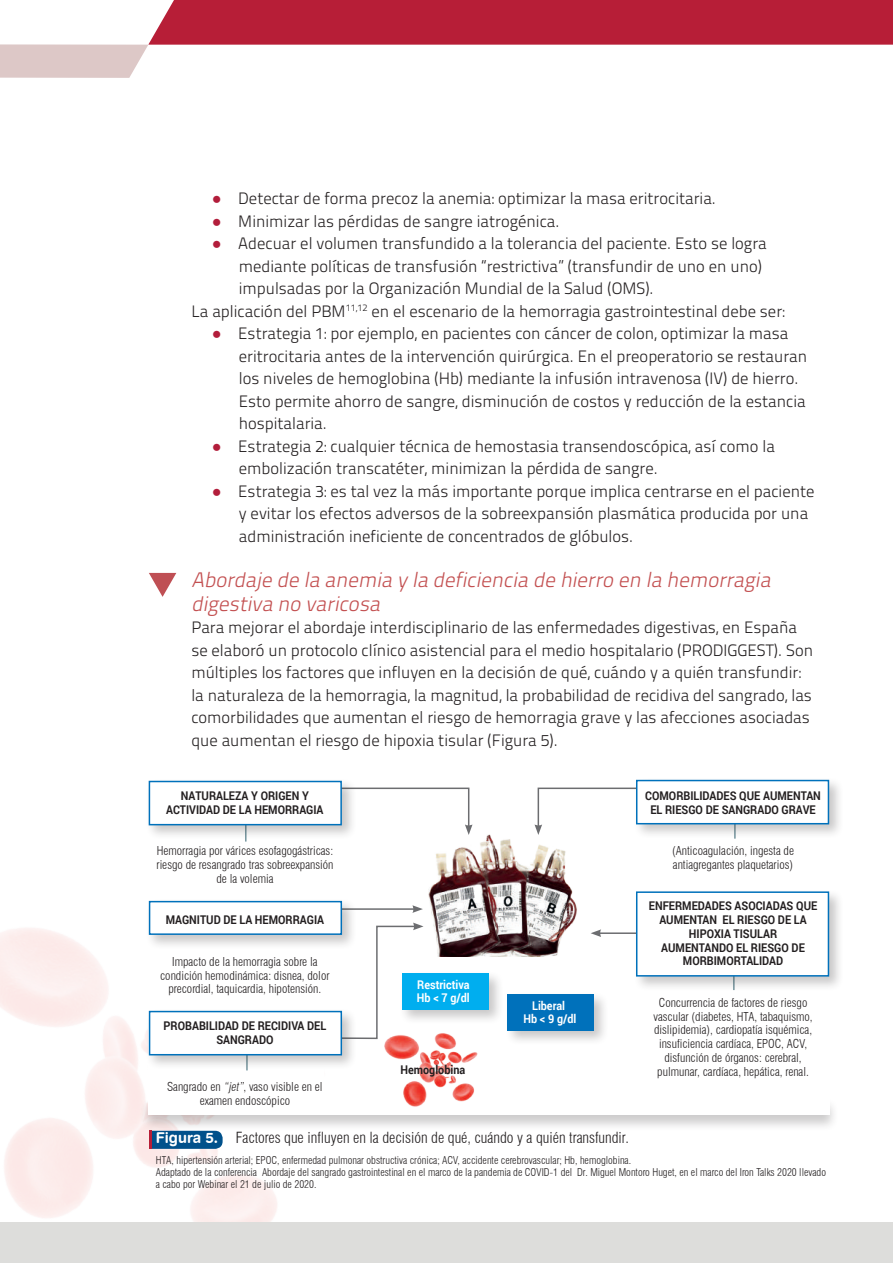
<style>
.page{position:relative;width:893px;height:1263px;background:#fff}
.page>*{position:absolute;margin:0;border:0;box-sizing:border-box;transform-origin:0 0}
.t1{font:italic 21px/24.2px "Titillium Text 25 L 250 wt";color:#c35051}
.t2{font:16.5px/22.5px "Titillium Text 25 L 250 wt";color:#231f20}
.t3{font:300 condensed 15px "Swiss 721 BT";color:#231f20}
.t4{font:300 condensed 12px/13.8px "Swiss 721 BT";color:#231f20;text-align:center}
.t5{font:700 12px/13.8px "Roboto";color:#231f20;text-align:center;scale:.9 1}
.t6{font:700 12px/13.8px "Roboto";color:#fff;scale:.9 1}
.t7{font:300 condensed 10.5px/12.1px "Swiss 721 BT";color:#231f20}
.s1{font-family:"Arial";color:#b21d3b}
.s2{font-style:italic}
.s3{font-family:"Swiss 721 BT Bold Rounded";font-weight:400;font-stretch:normal;color:#fff}
</style>
<div class="page">
<svg style="left:0;top:0;width:893px;height:78px"></svg>
<div style="left:0;top:1222px;width:893px;height:41px;background:#dddddb"></div>
<div style="left:140px;top:1097px;width:699px;height:35px;background:#231f20;opacity:.23"></div>
<div style="left:148px;top:1098px;width:682px;height:16px;background:#fff"></div>
<hr style="left:245px;top:820px;width:2px;height:21px;background:#76969f">
<hr style="left:599px;top:932px;width:76px;height:2px;background:#6c6d70">
<svg style="left:591px;top:929px;width:10px;height:8px"></svg>
<hr style="left:338px;top:908px;width:77px;height:2px;background:#6c6d70">
<svg style="left:412px;top:905px;width:11px;height:8px"></svg>
<svg style="left:357px;top:922px;width:66px;height:118px"></svg>
<svg style="left:357px;top:787px;width:115px;height:47px"></svg>
<svg style="left:534px;top:787px;width:99px;height:47px"></svg>
<div style="left:146px;top:778px;width:211px;height:62px;background:#231f20;opacity:.25"></div>
<div style="left:149px;top:781px;width:193px;height:44px;background:#fff;border:2px solid #0071bb"></div>
<div style="left:146px;top:1008px;width:211px;height:62px;background:#231f20;opacity:.25"></div>
<div style="left:149px;top:1011px;width:193px;height:44px;background:#fff;border:2px solid #0071bb"></div>
<div style="left:146px;top:898px;width:211px;height:52px;background:#231f20;opacity:.25"></div>
<div style="left:149px;top:901px;width:193px;height:34px;background:#fff;border:2px solid #0071bb"></div>
<div style="left:633px;top:888px;width:211px;height:104px;background:#231f20;opacity:.25"></div>
<div style="left:636px;top:891px;width:193px;height:85px;background:#fff;border:2px solid #0071bb"></div>
<svg style="left:152px;top:1131px;width:71px;height:18px"></svg>
<hr style="left:149px;top:1131px;width:3px;height:18px;background:#b71e37">
<img style="left:385px;top:1031px;width:94px;height:76px">
<svg style="left:394px;top:1058px;width:78px;height:26px"></svg>
<div style="left:399px;top:969px;width:105px;height:56px;background:#231f20;opacity:.25"></div>
<div style="left:402px;top:973px;width:87px;height:36px;background:#00aeef"></div>
<div style="left:504px;top:991px;width:105px;height:55px;background:#231f20;opacity:.25"></div>
<div style="left:507px;top:994px;width:87px;height:36px;background:#0071bb"></div>
<svg style="left:149px;top:573px;width:27px;height:24px"></svg>
<img style="left:429px;top:834px;width:148px;height:122px">
<div style="left:633px;top:777px;width:211px;height:62px;background:#231f20;opacity:.25"></div>
<div style="left:636px;top:780px;width:193px;height:44px;background:#fff;border:2px solid #0071bb"></div>
<p class="t2" style="left:212px;top:186px;width:506px"><span class="s1">●</span> Detectar de forma precoz la anemia: optimizar la masa eritrocitaria.</p>
<p class="t2" style="left:212px;top:209px;width:349px"><span class="s1">●</span> Minimizar las pérdidas de sangre iatrogénica.</p>
<p class="t2" style="left:212px;top:231px;width:556px"><span class="s1">●</span> Adecuar el volumen transfundido a la tolerancia del paciente. Esto se logra</p>
<p class="t2" style="left:239px;top:254px;width:525px">mediante políticas de transfusión “restrictiva” (transfundir de uno en uno)</p>
<p class="t2" style="left:239px;top:276px;width:416px">impulsadas por la Organización Mundial de la Salud (OMS).</p>
<p class="t2" style="left:191px;top:299px;width:595px">La aplicación del PBM<sup>11,12</sup> en el escenario de la hemorragia gastrointestinal debe ser:</p>
<p class="t2" style="left:239px;top:321px;width:570px;text-indent:-27px"><span class="s1">●</span> Estrategia 1: por ejemplo, en pacientes con cáncer de colon, optimizar la masa eritrocitaria antes de la intervención quirúrgica. En el preoperatorio se restauran los niveles de hemoglobina (Hb) mediante la infusión intravenosa (IV) de hierro.<br>Esto permite ahorro de sangre, disminución de costos y reducción de la estancia hospitalaria.</p>
<p class="t2" style="left:239px;top:434px;width:538px;text-indent:-27px"><span class="s1">●</span> Estrategia 2: cualquier técnica de hemostasia transendoscópica, así como la embolización transcatéter, minimizan la pérdida de sangre.</p>
<p class="t2" style="left:239px;top:479px;width:577px;text-indent:-27px"><span class="s1">●</span> Estrategia 3: es tal vez la más importante porque implica centrarse en el paciente y evitar los efectos adversos de la sobreexpansión plasmática producida por una administración ineficiente de concentrados de glóbulos.</p>
<p class="t1" style="left:191px;top:566px;width:586px">Abordaje de la anemia y la deficiencia de hierro en la hemorragia digestiva no varicosa</p>
<p class="t2" style="left:191px;top:615px;width:623px">Para mejorar el abordaje interdisciplinario de las enfermedades digestivas, en España se elaboró un protocolo clínico asistencial para el medio hospitalario (PRODIGGEST). Son múltiples los factores que influyen en la decisión de qué, cuándo y a quién transfundir: la naturaleza de la hemorragia, la magnitud, la probabilidad de recidiva del sangrado, las comorbilidades que aumentan el riesgo de hemorragia grave y las afecciones asociadas que aumentan el riesgo de hipoxia tisular (Figura 5).</p>
<p class="t5" style="left:166px;top:788px;width:176px">NATURALEZA Y ORIGEN Y<br>ACTIVIDAD DE LA HEMORRAGIA</p>
<p class="t4" style="left:156px;top:844px;width:178px">Hemorragia por várices esofagogástricas: riesgo de resangrado tras sobreexpansión de la volemia</p>
<p class="t5" style="left:166px;top:913px;width:177px">MAGNITUD DE LA HEMORRAGIA</p>
<p class="t4" style="left:160px;top:954px;width:171px">Impacto de la hemorragia sobre la condición hemodinámica: disnea, dolor precordial, taquicardia, hipotensión.</p>
<p class="t5" style="left:164px;top:1018px;width:182px">PROBABILIDAD DE RECIDIVA DEL<br>SANGRADO</p>
<p class="t4" style="left:167px;top:1080px;width:157px">Sangrado en <span class="s2">“jet”</span>, vaso visible en el examen endoscópico</p>
<p class="t6" style="left:417px;top:977px;width:60px">Restrictiva<br>Hb &lt; 7 g/dl</p>
<p class="t5" style="left:400px;top:1062px;width:73px">Hemoglobina</p>
<p class="t6" style="left:523px;top:998px;width:60px;text-align:center">Liberal<br>Hb &lt; 9 g/dl</p>
<p class="t5" style="left:645px;top:788px;width:197px">COMORBILIDADES QUE AUMENTAN<br>EL RIESGO DE SANGRADO GRAVE</p>
<p class="t4" style="left:672px;top:844px;width:123px;text-align:left">(Anticoagulación, ingesta de antiagregantes plaquetarios)</p>
<p class="t5" style="left:649px;top:898px;width:189px">ENFERMEDADES ASOCIADAS QUE<br>AUMENTAN EL RIESGO DE LA<br>HIPOXIA TISULAR<br>AUMENTANDO EL RIESGO DE<br>MORBIMORTALIDAD</p>
<p class="t4" style="left:654px;top:995px;width:160px">Concurrencia de factores de riesgo vascular (diabetes, HTA, tabaquismo, dislipidemia), cardiopatía isquémica, insuficiencia cardíaca, EPOC, ACV, disfunción de órganos: cerebral, pulmunar, cardíaca, hepática, renal.</p>
<p class="t3" style="left:156px;top:1129px;width:475px"><span class="s3">Figura 5.</span> Factores que influyen en la decisión de qué, cuándo y a quién transfundir.</p>
<p class="t7" style="left:156px;top:1154px;width:672px">HTA, hipertensión arterial; EPOC, enfermedad pulmonar obstructiva crónica; ACV, accidente cerebrovascular; Hb, hemoglobina.<br>Adaptado de la conferencia Abordaje del sangrado gastrointestinal en el marco de la pandemia de COVID-1 del Dr. Miguel Montoro Huget, en el marco del Iron Talks 2020 llevado a cabo por Webinar el 21 de julio de 2020.</p>
</div>
